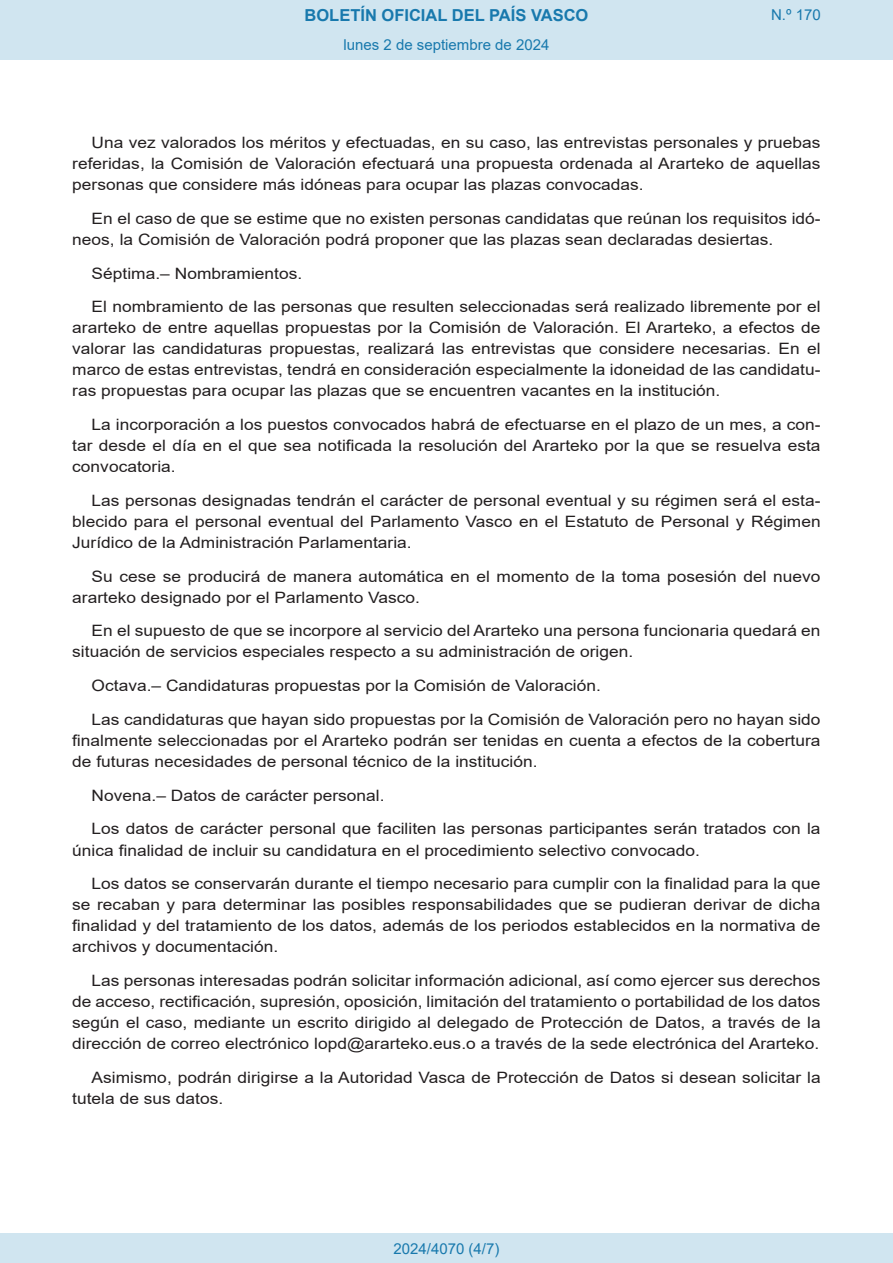
<style>
.page{position:relative;width:893px;height:1263px;background:#fff}
.page>*{position:absolute;margin:0;border:0;box-sizing:border-box;transform-origin:0 0}
.t1{font:700 16.5px "Arial";color:#1879ad}
.BOPVDetalle{font:15.6px/21px "Arial";color:#231f20;text-align:justify;scale:1.11 1}
.Paginacion_Centro{font:15px "Arial";color:#1879ad}
</style>
<div class="page">
<div style="left:0;top:0;width:893px;height:60px;background:#d0e5f0"></div>
<div style="left:0;top:1233px;width:893px;height:30px;background:#d0e5f0"></div>
<p class="t1" style="left:305px;top:3px;width:285px">BOLETÍN OFICIAL DEL PAÍS VASCO</p>
<p class="Paginacion_Centro" style="left:343px;top:35px;width:207px">lunes 2 de septiembre de 2024</p>
<p class="Paginacion_Centro" style="left:771px;top:5px;width:51px">N.º 170</p>
<p class="BOPVDetalle" style="left:72px;top:132px;width:676px;text-indent:19px">Una vez valorados los méritos y efectuadas, en su caso, las entrevistas personales y pruebas referidas, la Comisión de Valoración efectuará una propuesta ordenada al Ararteko de aquellas personas que considere más idóneas para ocupar las plazas convocadas.</p>
<p class="BOPVDetalle" style="left:72px;top:208px;width:676px;text-indent:19px">En el caso de que se estime que no existen personas candidatas que reúnan los requisitos idó&shy;neos, la Comisión de Valoración podrá proponer que las plazas sean declaradas desiertas.</p>
<p class="BOPVDetalle" style="left:92px;top:263px;width:191px">Séptima.– Nombramientos.</p>
<p class="BOPVDetalle" style="left:72px;top:296px;width:676px;text-indent:19px">El nombramiento de las personas que resulten seleccionadas será realizado libremente por el ararteko de entre aquellas propuestas por la Comisión de Valoración. El Ararteko, a efectos de valorar las candidaturas propuestas, realizará las entrevistas que considere necesarias. En el marco de estas entrevistas, tendrá en consideración especialmente la idoneidad de las candidatu&shy;ras propuestas para ocupar las plazas que se encuentren vacantes en la institución.</p>
<p class="BOPVDetalle" style="left:72px;top:414px;width:676px;text-indent:19px">La incorporación a los puestos convocados habrá de efectuarse en el plazo de un mes, a con&shy;tar desde el día en el que sea notificada la resolución del Ararteko por la que se resuelva esta convocatoria.</p>
<p class="BOPVDetalle" style="left:72px;top:490px;width:676px;text-indent:19px">Las personas designadas tendrán el carácter de personal eventual y su régimen será el esta&shy;blecido para el personal eventual del Parlamento Vasco en el Estatuto de Personal y Régimen Jurídico de la Administración Parlamentaria.</p>
<p class="BOPVDetalle" style="left:72px;top:566px;width:676px;text-indent:19px">Su cese se producirá de manera automática en el momento de la toma posesión del nuevo ararteko designado por el Parlamento Vasco.</p>
<p class="BOPVDetalle" style="left:72px;top:620px;width:676px;text-indent:19px">En el supuesto de que se incorpore al servicio del Ararteko una persona funcionaria quedará en situación de servicios especiales respecto a su administración de origen.</p>
<p class="BOPVDetalle" style="left:92px;top:675px;width:460px">Octava.– Candidaturas propuestas por la Comisión de Valoración.</p>
<p class="BOPVDetalle" style="left:72px;top:709px;width:676px;text-indent:19px">Las candidaturas que hayan sido propuestas por la Comisión de Valoración pero no hayan sido finalmente seleccionadas por el Ararteko podrán ser tenidas en cuenta a efectos de la cobertura de futuras necesidades de personal técnico de la institución.</p>
<p class="BOPVDetalle" style="left:92px;top:785px;width:265px">Novena.– Datos de carácter personal.</p>
<p class="BOPVDetalle" style="left:72px;top:818px;width:676px;text-indent:19px">Los datos de carácter personal que faciliten las personas participantes serán tratados con la única finalidad de incluir su candidatura en el procedimiento selectivo convocado.</p>
<p class="BOPVDetalle" style="left:72px;top:873px;width:676px;text-indent:19px">Los datos se conservarán durante el tiempo necesario para cumplir con la finalidad para la que se recaban y para determinar las posibles responsabilidades que se pudieran derivar de dicha finalidad y del tratamiento de los datos, además de los periodos establecidos en la normativa de archivos y documentación.</p>
<p class="BOPVDetalle" style="left:72px;top:970px;width:676px;text-indent:19px">Las personas interesadas podrán solicitar información adicional, así como ejercer sus derechos de acceso, rectificación, supresión, oposición, limitación del tratamiento o portabilidad de los datos según el caso, mediante un escrito dirigido al delegado de Protección de Datos, a través de la dirección de correo electrónico lopd@ararteko.eus.o a través de la sede electrónica del Ararteko.</p>
<p class="BOPVDetalle" style="left:72px;top:1067px;width:676px;text-indent:19px">Asimismo, podrán dirigirse a la Autoridad Vasca de Protección de Datos si desean solicitar la tutela de sus datos.</p>
<p class="Paginacion_Centro" style="left:393px;top:1238px;width:107px">2024/4070 (4/7)</p>
</div>
